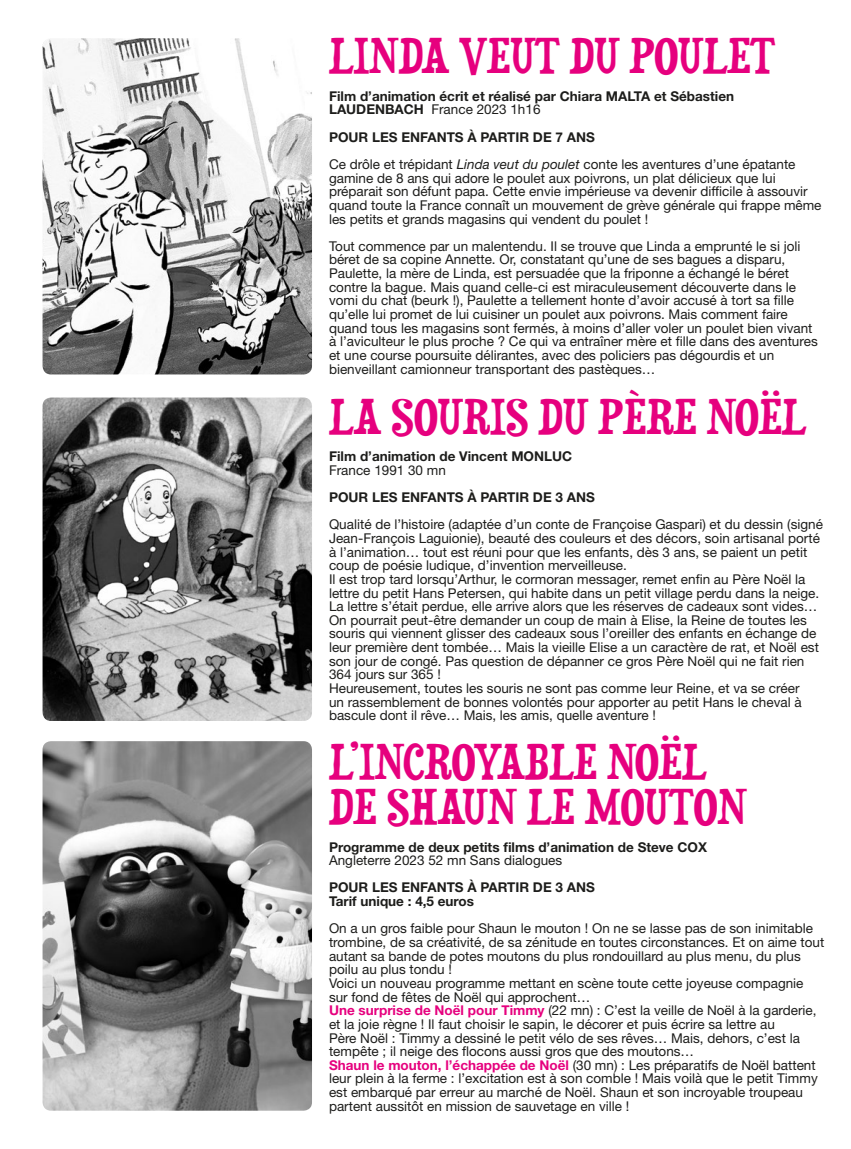
<style>
.page{position:relative;width:851px;height:1149px;background:#fff}
.page>*{position:absolute;margin:0;border:0;box-sizing:border-box;transform-origin:0 0}
.t1{font:45px/45.2px "Duality";color:#e6007e}
.t2{font:13.5px/13.6px "Helvetica Neue LT Std";color:#1d1d1b}
.t3{font:700 13.5px/13.6px "Helvetica Neue LT Std";color:#1d1d1b}
.s1{font-weight:400}
.s2{font-weight:700}
.s3{font-style:italic}
.s4{font-weight:700;color:#e6007e}
</style>
<div class="page">
<img style="left:43px;top:38px;width:269px;height:336px">
<img style="left:43px;top:397px;width:269px;height:323px">
<img style="left:43px;top:741px;width:269px;height:369px">
<h1 class="t1" style="left:329px;top:33px;width:447px">LINDA VEUT DU POULET</h1>
<p class="t3" style="left:329px;top:89px;width:406px">Film d’animation écrit et réalisé par Chiara MALTA et Sébastien<br>LAUDENBACH <span class="s1">France 2023 1h16</span></p>
<p class="t2" style="left:329px;top:123px;width:468px;line-height:27.3px"><span class="s2">POUR LES ENFANTS À PARTIR DE 7 ANS<br></span>Ce drôle et trépidant <span class="s3">Linda veut du poulet</span> conte les aventures d’une épatante</p>
<p class="t2" style="left:329px;top:171px;width:494px">gamine de 8 ans qui adore le poulet aux poivrons, un plat délicieux que lui préparait son défunt papa. Cette envie impérieuse va devenir difficile à assouvir quand toute la France connaît un mouvement de grève générale qui frappe même les petits et grands magasins qui vendent du poulet !</p>
<p class="t2" style="left:329px;top:239px;width:490px">Tout commence par un malentendu. Il se trouve que Linda a emprunté le si joli béret de sa copine Annette. Or, constatant qu’une de ses bagues a disparu, Paulette, la mère de Linda, est persuadée que la friponne a échangé le béret contre la bague. Mais quand celle-ci est miraculeusement découverte dans le vomi du chat (beurk !), Paulette a tellement honte d’avoir accusé à tort sa fille qu’elle lui promet de lui cuisiner un poulet aux poivrons. Mais comment faire quand tous les magasins sont fermés, à moins d’aller voler un poulet bien vivant à l’aviculteur le plus proche ? Ce qui va entraîner mère et fille dans des aventures et une course poursuite délirantes, avec des policiers pas dégourdis et un bienveillant camionneur transportant des pastèques…</p>
<h1 class="t1" style="left:329px;top:393px;width:478px">LA SOURIS DU PÈRE NOËL</h1>
<p class="t3" style="left:329px;top:449px;width:244px">Film d’animation de Vincent MONLUC</p>
<p class="t2" style="left:329px;top:463px;width:118px">France 1991 30 mn</p>
<p class="t3" style="left:329px;top:490px;width:267px">POUR LES ENFANTS À PARTIR DE 3 ANS</p>
<p class="t2" style="left:329px;top:517px;width:495px">Qualité de l’histoire (adaptée d’un conte de Françoise Gaspari) et du dessin (signé Jean-François Laguionie), beauté des couleurs et des décors, soin artisanal porté à l’animation… tout est réuni pour que les enfants, dès 3 ans, se paient un petit coup de poésie ludique, d’invention merveilleuse.<br>Il est trop tard lorsqu’Arthur, le cormoran messager, remet enfin au Père Noël la lettre du petit Hans Petersen, qui habite dans un petit village perdu dans la neige.<br>La lettre s’était perdue, elle arrive alors que les réserves de cadeaux sont vides… On pourrait peut-être demander un coup de main à Elise, la Reine de toutes les souris qui viennent glisser des cadeaux sous l’oreiller des enfants en échange de leur première dent tombée… Mais la vieille Elise a un caractère de rat, et Noël est son jour de congé. Pas question de dépanner ce gros Père Noël qui ne fait rien 364 jours sur 365 !<br>Heureusement, toutes les souris ne sont pas comme leur Reine, et va se créer<br>un rassemblement de bonnes volontés pour apporter au petit Hans le cheval à bascule dont il rêve… Mais, les amis, quelle aventure !</p>
<h1 class="t1" style="left:329px;top:738px;width:419px">L’INCROYABLE NOËL<br>DE SHAUN LE MOUTON</h1>
<p class="t3" style="left:329px;top:839px;width:379px">Programme de deux petits films d’animation de Steve COX</p>
<p class="t2" style="left:329px;top:853px;width:235px">Angleterre 2023 52 mn Sans dialogues</p>
<p class="t3" style="left:329px;top:880px;width:267px">POUR LES ENFANTS À PARTIR DE 3 ANS<br>Tarif unique : 4,5 euros</p>
<p class="t2" style="left:329px;top:921px;width:496px">On a un gros faible pour Shaun le mouton ! On ne se lasse pas de son inimitable trombine, de sa créativité, de sa zénitude en toutes circonstances. Et on aime tout autant sa bande de potes moutons du plus rondouillard au plus menu, du plus poilu au plus tondu !<br>Voici un nouveau programme mettant en scène toute cette joyeuse compagnie sur fond de fêtes de Noël qui approchent…<br><span class="s4">Une surprise de Noël pour Timmy</span> (22 mn) : C’est la veille de Noël à la garderie, et la joie règne ! Il faut choisir le sapin, le décorer et puis écrire sa lettre au<br>Père Noël : Timmy a dessiné le petit vélo de ses rêves… Mais, dehors, c’est la tempête ; il neige des flocons aussi gros que des moutons…<br><span class="s4">Shaun le mouton, l’échappée de Noël</span> (30 mn) : Les préparatifs de Noël battent leur plein à la ferme : l’excitation est à son comble ! Mais voilà que le petit Timmy est embarqué par erreur au marché de Noël. Shaun et son incroyable troupeau partent aussitôt en mission de sauvetage en ville !</p>
</div>
